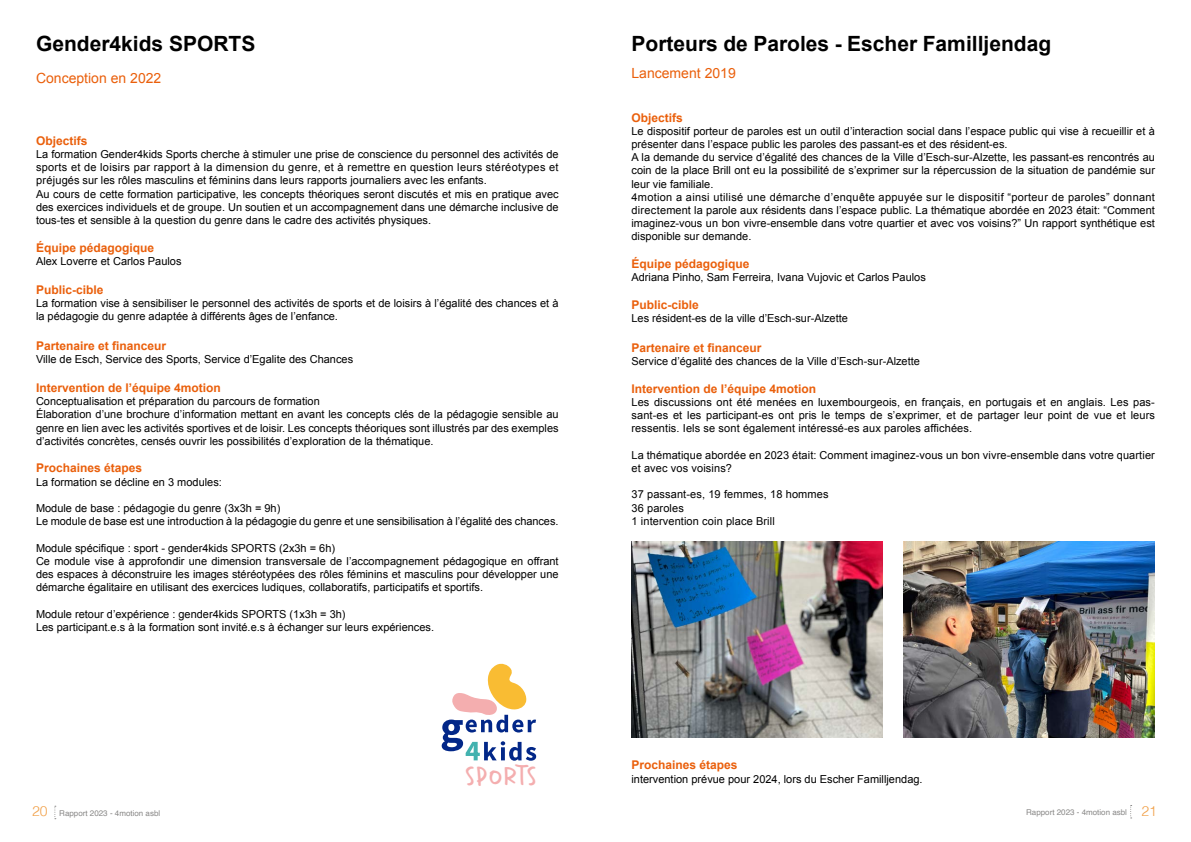
<style>
.page{position:relative;width:1191px;height:842px;background:#fff}
.page>*{position:absolute;margin:0;border:0;box-sizing:border-box;transform-origin:0 0}
.t1{font:21.5px "Terserah";letter-spacing:.1em;color:#f4aeaf}
.t2{font:700 21px "Arial";color:#000}
.t3{font:14px "Arial";color:#ea5f0b}
.t4{font:700 12px "Arial";color:#ea5f0b}
.t5{font:11px/13.2px "Arial";color:#000}
.t6{font:8px "Helvetica";color:#898887}
.s1{font-weight:300;font-size:14px;color:#f1a048}
</style>
<div class="page">
<svg style="left:54px;top:806px;width:2px;height:13px"></svg>
<svg style="left:442px;top:663px;width:94px;height:98px"></svg>
<img style="left:631px;top:541px;width:252px;height:196px">
<img style="left:903px;top:541px;width:252px;height:196px">
<h2 class="t2" style="left:36px;top:30px;width:221px">Gender4kids SPORTS</h2>
<p class="t3" style="left:36px;top:69px;width:127px">Conception en 2022</p>
<p class="t4" style="left:36px;top:133px;width:53px">Objectifs</p>
<p class="t5" style="left:36px;top:148px;width:524px">La formation Gender4kids Sports cherche à stimuler une prise de conscience du personnel des activités de sports et de loisirs par rapport à la dimension du genre, et à remettre en question leurs stéréotypes et préjugés sur les rôles masculins et féminins dans leurs rapports journaliers avec les enfants.<br>Au cours de cette formation participative, les concepts théoriques seront discutés et mis en pratique avec des exercices individuels et de groupe. Un soutien et un accompagnement dans une démarche inclusive de tous-tes et sensible à la question du genre dans le cadre des activités physiques.</p>
<p class="t4" style="left:36px;top:239px;width:120px">Équipe pédagogique</p>
<p class="t5" style="left:36px;top:254px;width:147px">Alex Loverre et Carlos Paulos</p>
<p class="t4" style="left:36px;top:281px;width:69px">Public-cible</p>
<p class="t5" style="left:36px;top:296px;width:524px">La formation vise à sensibiliser le personnel des activités de sports et de loisirs à l’égalité des chances et à la pédagogie du genre adaptée à différents âges de l’enfance.</p>
<p class="t4" style="left:36px;top:338px;width:132px">Partenaire et financeur</p>
<p class="t5" style="left:36px;top:353px;width:319px">Ville de Esch, Service des Sports, Service d’Egalite des Chances</p>
<p class="t4" style="left:36px;top:380px;width:186px">Intervention de l’équipe 4motion</p>
<p class="t5" style="left:36px;top:395px;width:524px">Conceptualisation et préparation du parcours de formation<br>Élaboration d’une brochure d’information mettant en avant les concepts clés de la pédagogie sensible au genre en lien avec les activités sportives et de loisir. Les concepts théoriques sont illustrés par des exemples d’activités concrètes, censés ouvrir les possibilités d’exploration de la thématique.</p>
<p class="t4" style="left:36px;top:460px;width:108px">Prochaines étapes</p>
<p class="t5" style="left:36px;top:475px;width:187px">La formation se décline en 3 modules:</p>
<p class="t5" style="left:36px;top:502px;width:524px">Module de base : pédagogie du genre (3x3h = 9h)<br>Le module de base est une introduction à la pédagogie du genre et une sensibilisation à l’égalité des chances.</p>
<p class="t5" style="left:36px;top:541px;width:524px">Module spécifique : sport - gender4kids SPORTS (2x3h = 6h)<br>Ce module vise à approfondir une dimension transversale de l’accompagnement pédagogique en offrant des espaces à déconstruire les images stéréotypées des rôles féminins et masculins pour développer une démarche égalitaire en utilisant des exercices ludiques, collaboratifs, participatifs et sportifs.</p>
<p class="t5" style="left:36px;top:607px;width:400px">Module retour d’expérience : gender4kids SPORTS (1x3h = 3h)<br>Les participant.e.s à la formation sont invité.e.s à échanger sur leurs expériences.</p>
<h1 class="t1" style="left:465px;top:764px;width:72px">SPORTS</h1>
<h2 class="t2" style="left:631px;top:30px;width:421px">Porteurs de Paroles - Escher Familljendag</h2>
<p class="t3" style="left:631px;top:64px;width:106px">Lancement 2019</p>
<p class="t4" style="left:631px;top:109px;width:53px">Objectifs</p>
<p class="t5" style="left:631px;top:124px;width:525px">Le dispositif porteur de paroles est un outil d’interaction social dans l’espace public qui vise à recueillir et à présenter dans l’espace public les paroles des passant-es et des résident-es.<br>A la demande du service d’égalité des chances de la Ville d’Esch-sur-Alzette, les passant-es rencontrés au coin de la place Brill ont eu la possibilité de s’exprimer sur la répercussion de la situation de pandémie sur leur vie familiale.<br>4motion a ainsi utilisé une démarche d’enquête appuyée sur le dispositif “porteur de paroles” donnant directement la parole aux résidents dans l’espace public. La thématique abordée en 2023 était: “Comment imaginez-vous un bon vivre-ensemble dans votre quartier et avec vos voisins?” Un rapport synthétique est disponible sur demande.</p>
<p class="t4" style="left:631px;top:256px;width:120px">Équipe pédagogique</p>
<p class="t5" style="left:631px;top:271px;width:296px">Adriana Pinho, Sam Ferreira, Ivana Vujovic et Carlos Paulos</p>
<p class="t4" style="left:631px;top:297px;width:69px">Public-cible</p>
<p class="t5" style="left:631px;top:312px;width:218px">Les résident-es de la ville d’Esch-sur-Alzette</p>
<p class="t4" style="left:631px;top:340px;width:132px">Partenaire et financeur</p>
<p class="t5" style="left:631px;top:355px;width:290px">Service d’égalité des chances de la Ville d’Esch-sur-Alzette</p>
<p class="t4" style="left:631px;top:381px;width:186px">Intervention de l’équipe 4motion</p>
<p class="t5" style="left:631px;top:396px;width:525px;text-align:justify">Les discussions ont été menées en luxembourgeois, en français, en portugais et en anglais. Les pas&shy;sant-es et les participant-es ont pris le temps de s’exprimer, et de partager leur point de vue et leurs ressentis. Iels se sont également intéressé-es aux paroles affichées.</p>
<p class="t5" style="left:631px;top:448px;width:525px">La thématique abordée en 2023 était: Comment imaginez-vous un bon vivre-ensemble dans votre quartier et avec vos voisins?</p>
<p class="t5" style="left:631px;top:488px;width:198px">37 passant-es, 19 femmes, 18 hommes<br>36 paroles<br>1 intervention coin place Brill</p>
<p class="t4" style="left:631px;top:757px;width:108px">Prochaines étapes</p>
<p class="t5" style="left:631px;top:772px;width:293px">intervention prévue pour 2024, lors du Escher Familljendag.</p>
<p class="t6" style="left:32px;top:807px;width:130px"><span class="s1">20</span> Rapport 2023 - 4motion asbl</p>
<p class="t6" style="left:1026px;top:806px;width:132px">Rapport 2023 - 4motion asbl <span class="s1">21</span></p>
</div>
